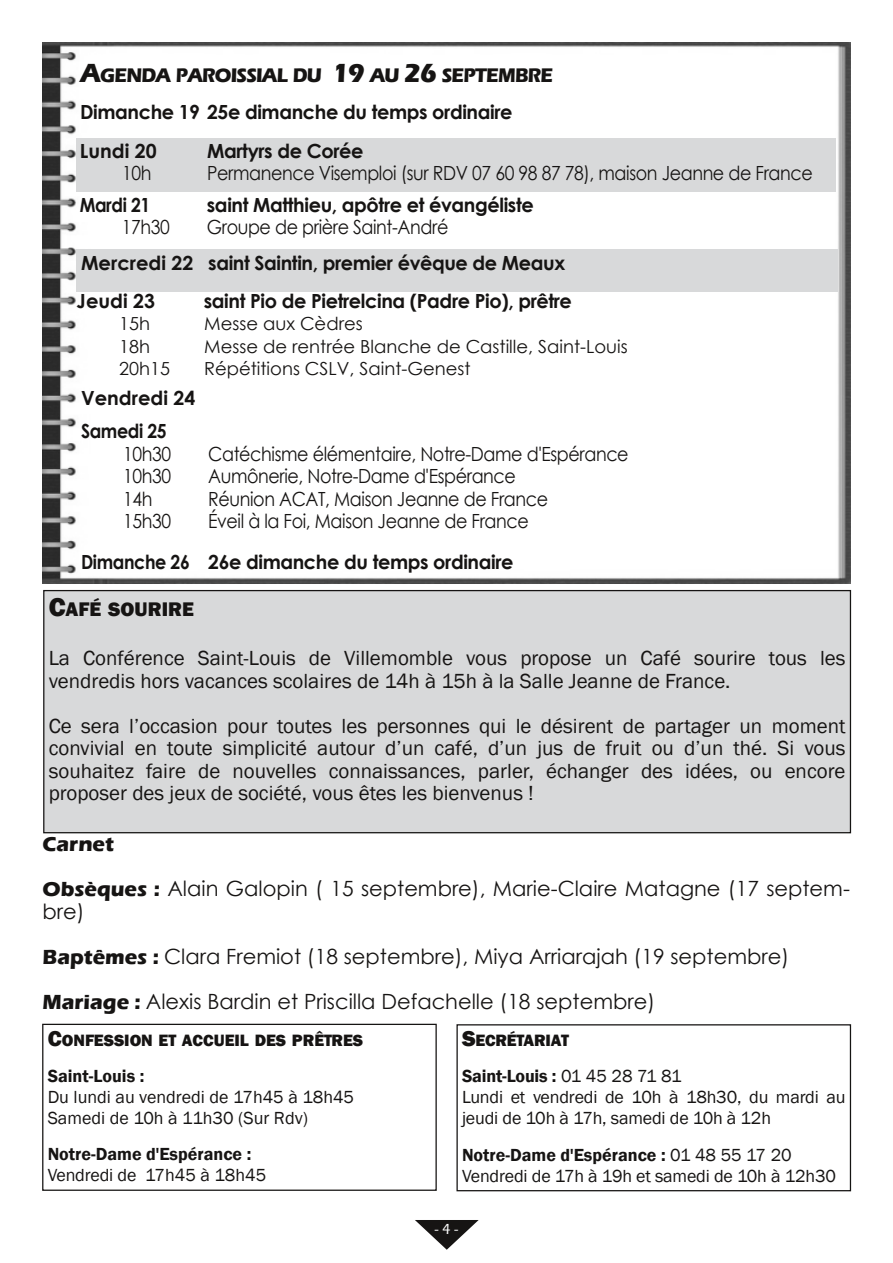
<style>
.page{position:relative;width:893px;height:1263px;background:#fff}
.page>*{position:absolute;margin:0;border:0;box-sizing:border-box;transform-origin:0 0}
.t1{font:21px/22.5px "Franklin Gothic";color:#161413}
.t2{font:21px/22.5px "Century Gothic";color:#161413}
.t3{font:700 21px "Eras ITC";color:#161413}
.t4{font:700 20.25px "Eras ITC";letter-spacing:-.04em;color:#161413;scale:.95 1}
.t5{font:800 20.25px "Franklin Gothic";color:#161413}
.t6{font:19.5px "Century Gothic";letter-spacing:-.02em;color:#161413;scale:.9 1}
.t7{font:700 19.5px/38.8px "Century Gothic";letter-spacing:-.02em;color:#161413}
.t8{font:700 19.5px "Century Gothic";letter-spacing:-.02em;color:#161413;scale:.9 1}
.t9{font:700 19.5px/33px "Century Gothic";color:#161413}
.t10{font:18px/21px "Franklin Gothic";letter-spacing:-.01em;color:#161413}
.t11{font:18px "Century Gothic";color:#161413}
.t12{font:600 18px "Franklin Gothic";color:#161413}
.t13{font:800 16.8px "Franklin Gothic";color:#161413}
.t14{font:500 15px "Eras ITC";color:#fff}
.s1{font-size:27px}
.s2{font-family:"Eras ITC";font-weight:700}
.s3{font-size:22.5px}
.s4{font-weight:600}
</style>
<div class="page">
<svg style="left:415px;top:1220px;width:64px;height:30px"></svg>
<img style="left:43px;top:43px;width:807px;height:541px">
<div style="left:44px;top:591px;width:806px;height:242px;background:#d8d9da"></div>
<div style="left:43px;top:590px;width:808px;height:243px;border:1px solid #161413"></div>
<div style="left:42px;top:1024px;width:395px;height:167px;border:1px solid #161413"></div>
<div style="left:456px;top:1024px;width:395px;height:167px;border:1px solid #161413"></div>
<div style="left:76px;top:138px;width:759px;height:53px;background:#d8d9da"></div>
<div style="left:77px;top:249px;width:761px;height:43px;background:#d8d9da"></div>
<p class="t4" style="left:80px;top:63px;width:499px"><span class="s1">A</span>GENDA PAROISSIAL DU <span class="s1">19</span> AU <span class="s1">26</span> SEPTEMBRE</p>
<p class="t7" style="left:80px;top:92px;width:434px">Dimanche 19 25e dimanche du temps ordinaire<br>Lundi 20</p>
<p class="t7" style="left:207px;top:131px;width:158px">Martyrs de Corée</p>
<p class="t6" style="left:122px;top:161px;width:34px">10h</p>
<p class="t6" style="left:207px;top:161px;width:674px">Permanence Visemploi (sur RDV 07 60 98 87 78), maison Jeanne de France</p>
<p class="t8" style="left:80px;top:192px;width:80px">Mardi 21</p>
<p class="t7" style="left:207px;top:185px;width:328px">saint Matthieu, apôtre et évangéliste</p>
<p class="t6" style="left:122px;top:215px;width:55px">17h30</p>
<p class="t6" style="left:207px;top:215px;width:270px">Groupe de prière Saint-André</p>
<p class="t7" style="left:77px;top:243px;width:490px;line-height:37.8px">Mercredi 22 saint Saintin, premier évêque de Meaux<br>Jeudi 23</p>
<p class="t7" style="left:204px;top:280px;width:370px">saint Pio de Pietrelcina (Padre Pio), prêtre</p>
<p class="t11" style="left:119px;top:312px;width:32px">15h</p>
<p class="t11" style="left:204px;top:312px;width:160px">Messe aux Cèdres</p>
<p class="t11" style="left:119px;top:334px;width:32px">18h</p>
<p class="t11" style="left:204px;top:334px;width:425px">Messe de rentrée Blanche de Castille, Saint-Louis</p>
<p class="t11" style="left:119px;top:357px;width:52px">20h15</p>
<p class="t11" style="left:204px;top:357px;width:268px">Répétitions CSLV, Saint-Genest</p>
<p class="t9" style="left:81px;top:381px;width:116px">Vendredi 24<br>Samedi 25</p>
<p class="t6" style="left:123px;top:441px;width:55px">10h30</p>
<p class="t6" style="left:208px;top:441px;width:469px">Catéchisme élémentaire, Notre-Dame d'Espérance</p>
<p class="t6" style="left:123px;top:463px;width:55px">10h30</p>
<p class="t6" style="left:208px;top:463px;width:343px">Aumônerie, Notre-Dame d'Espérance</p>
<p class="t6" style="left:123px;top:486px;width:34px">14h</p>
<p class="t6" style="left:208px;top:486px;width:379px">Réunion ACAT, Maison Jeanne de France</p>
<p class="t6" style="left:123px;top:508px;width:55px">15h30</p>
<p class="t6" style="left:208px;top:508px;width:358px">Éveil à la Foi, Maison Jeanne de France</p>
<p class="t8" style="left:81px;top:549px;width:482px">Dimanche 26 26e dimanche du temps ordinaire</p>
<p class="t5" style="left:49px;top:597px;width:147px"><span class="s1">C</span>AFÉ SOURIRE</p>
<p class="t1" style="left:49px;top:646px;width:798px">La Conférence Saint-Louis de Villemomble vous propose un Café sourire tous les vendredis hors vacances scolaires de 14h à 15h à la Salle Jeanne de France.</p>
<p class="t1" style="left:49px;top:714px;width:798px;text-align:justify">Ce sera l’occasion pour toutes les personnes qui le désirent de partager un moment convivial en toute simplicité autour d’un café, d’un jus de fruit ou d’un thé. Si vous souhaitez faire de nouvelles connaissances, parler, échanger des idées, ou encore proposer des jeux de société, vous êtes les bienvenus !</p>
<p class="t3" style="left:43px;top:832px;width:73px">Carnet</p>
<p class="t2" style="left:43px;top:877px;width:809px"><span class="s2">Obsèques :</span> Alain Galopin ( 15 septembre), Marie-Claire Matagne (17 septem&shy;bre)</p>
<p class="t2" style="left:43px;top:933px;width:748px;line-height:45px"><span class="s2">Baptêmes :</span> Clara Fremiot (18 septembre), Miya Arriarajah (19 septembre)<br><span class="s2">Mariage :</span> Alexis Bardin et Priscilla Defachelle (18 septembre)</p>
<p class="t13" style="left:48px;top:1030px;width:317px"><span class="s3">C</span>ONFESSION ET ACCUEIL DES PRÊTRES</p>
<p class="t12" style="left:48px;top:1065px;width:98px">Saint-Louis :</p>
<p class="t10" style="left:48px;top:1086px;width:308px">Du lundi au vendredi de 17h45 à 18h45<br>Samedi de 10h à 11h30 (Sur Rdv)</p>
<p class="t12" style="left:48px;top:1143px;width:205px">Notre-Dame d'Espérance :</p>
<p class="t10" style="left:48px;top:1164px;width:220px">Vendredi de 17h45 à 18h45</p>
<p class="t13" style="left:462px;top:1031px;width:109px"><span class="s3">S</span>ECRÉTARIAT</p>
<p class="t10" style="left:462px;top:1066px;width:385px"><span class="s4">Saint-Louis :</span> 01 45 28 71 81<br>Lundi et vendredi de 10h à 18h30, du mardi au jeudi de 10h à 17h, samedi de 10h à 12h</p>
<p class="t10" style="left:462px;top:1144px;width:375px"><span class="s4">Notre-Dame d'Espérance :</span> 01 48 55 17 20<br>Vendredi de 17h à 19h et samedi de 10h à 12h30</p>
<p class="t14" style="left:435px;top:1221px;width:25px">-4-</p>
</div>
